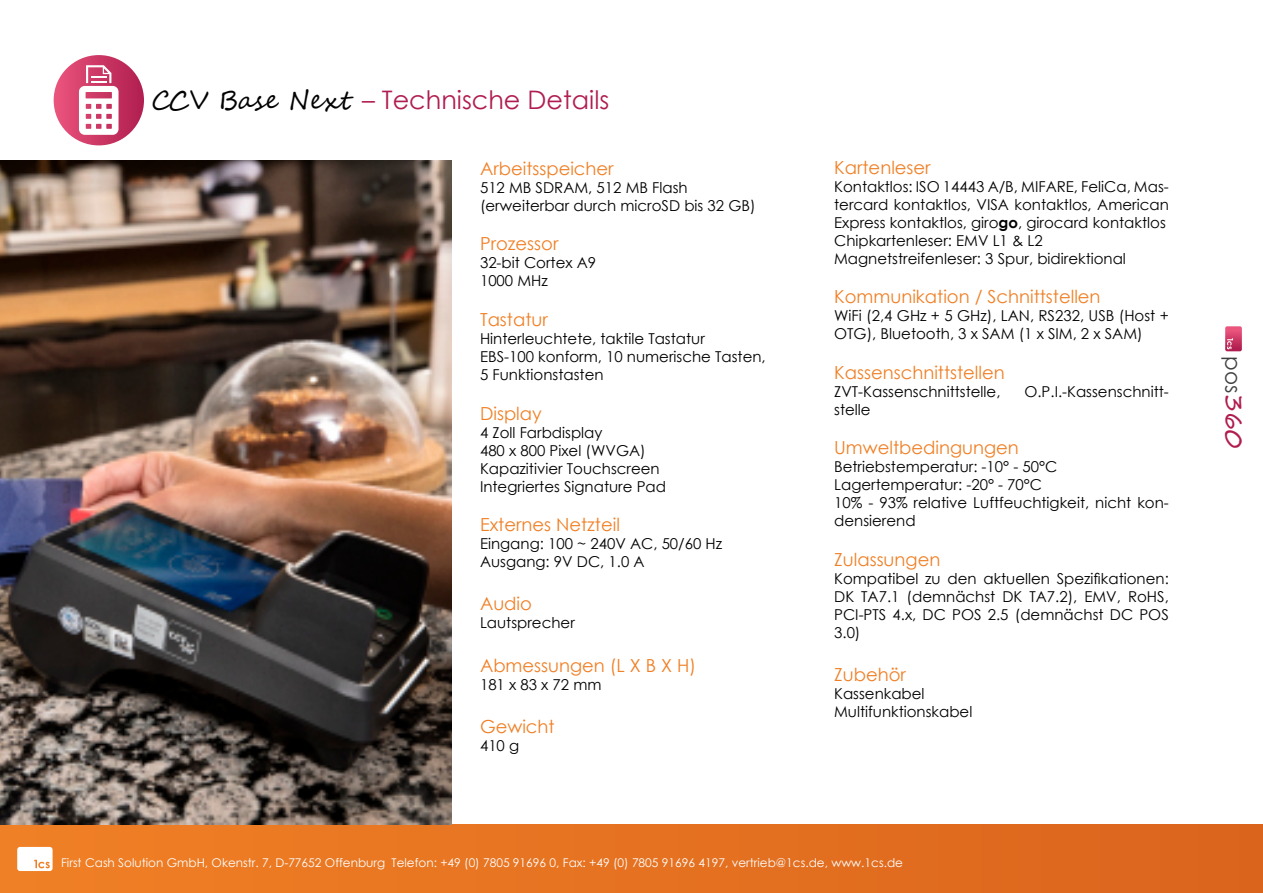
<style>
.page{position:relative;width:1263px;height:893px;background:#fff}
.page>*{position:absolute;margin:0;border:0;box-sizing:border-box;transform-origin:0 0}
.t1{font:25.5px "Century Gothic";color:#b01c51}
.t2{font:21.6px "Century Gothic";color:#404041}
.t3{font:18px "Century Gothic";color:#f08026}
.t4{font:15px/18px "Century Gothic";color:#000}
.t5{font:12px "Century Gothic";color:#fff}
.s1{font-family:"Segoe Script";color:#020203}
.s2{font-weight:700}
.s3{font-family:"Segoe Script";font-size:25.05px;color:#b01c50}
</style>
<div class="page">
<div style="left:0;top:825px;width:1263px;height:68px;background:linear-gradient(to right,#f08025,#db641d)"></div>
<svg style="left:17px;top:847px;width:36px;height:24px"></svg>
<img style="left:0;top:160px;width:451px;height:664px">
<div style="left:54px;top:55px;width:90px;height:90px;background:linear-gradient(to right,#ea537c,#b22253);border-radius:45px"></div>
<svg style="left:79px;top:65px;width:40px;height:70px"></svg>
<svg style="left:1225px;top:326px;width:17px;height:25px"></svg>
<h1 class="t1" style="left:151px;top:82px;width:460px"><span class="s1">CCV Base Next</span> – Technische Details</h1>
<p class="t3" style="left:480px;top:156px;width:135px">Arbeitsspeicher</p>
<p class="t4" style="left:480px;top:178px;width:277px">512 MB SDRAM, 512 MB Flash (erweiterbar durch microSD bis 32 GB)</p>
<p class="t3" style="left:480px;top:231px;width:80px">Prozessor</p>
<p class="t4" style="left:480px;top:254px;width:118px">32-bit Cortex A9<br>1000 MHz</p>
<p class="t3" style="left:480px;top:307px;width:69px">Tastatur</p>
<p class="t4" style="left:480px;top:329px;width:287px">Hinterleuchtete, taktile Tastatur<br>EBS-100 konform, 10 numerische Tasten,<br>5 Funktionstasten</p>
<p class="t3" style="left:480px;top:400px;width:63px">Display</p>
<p class="t4" style="left:480px;top:423px;width:188px">4 Zoll Farbdisplay<br>480 x 800 Pixel (WVGA)<br>Kapazitivier Touchscreen<br>Integriertes Signature Pad</p>
<p class="t3" style="left:480px;top:512px;width:141px">Externes Netzteil</p>
<p class="t4" style="left:480px;top:534px;width:244px">Eingang: 100 ~ 240V AC, 50/60 Hz<br>Ausgang: 9V DC, 1.0 A</p>
<p class="t3" style="left:480px;top:591px;width:53px">Audio</p>
<p class="t4" style="left:480px;top:614px;width:96px">Lautsprecher</p>
<p class="t3" style="left:480px;top:652px;width:217px">Abmessungen (L X B X H)</p>
<p class="t4" style="left:480px;top:675px;width:123px">181 x 83 x 72 mm</p>
<p class="t3" style="left:480px;top:714px;width:76px">Gewicht</p>
<p class="t4" style="left:480px;top:736px;width:41px">410 g</p>
<p class="t3" style="left:834px;top:155px;width:98px">Kartenleser</p>
<p class="t4" style="left:834px;top:177px;width:336px">Kontaktlos: ISO 14443 A/B, MIFARE, FeliCa, Mas&shy;tercard kontaktlos, VISA kontaktlos, American Express kontaktlos, giro<span class="s2">go</span>, girocard kontaktlos Chipkartenleser: EMV L1 &amp; L2<br>Magnetstreifenleser: 3 Spur, bidirektional</p>
<p class="t3" style="left:834px;top:284px;width:268px">Kommunikation / Schnittstellen</p>
<p class="t4" style="left:834px;top:307px;width:336px">WiFi (2,4 GHz + 5 GHz), LAN, RS232, USB (Host +<br>OTG), Bluetooth, 3 x SAM (1 x SIM, 2 x SAM)</p>
<p class="t3" style="left:834px;top:360px;width:172px">Kassenschnittstellen</p>
<p class="t4" style="left:834px;top:382px;width:168px">ZVT-Kassenschnittstelle,</p>
<p class="t4" style="left:1024px;top:382px;width:146px">O.P.I.-Kassenschnitt-</p>
<p class="t4" style="left:834px;top:400px;width:38px">stelle</p>
<p class="t3" style="left:834px;top:435px;width:186px">Umweltbedingungen</p>
<p class="t4" style="left:834px;top:458px;width:336px">Betriebstemperatur: -10° - 50°C<br>Lagertemperatur: -20° - 70°C<br>10% - 93% relative Luftfeuchtigkeit, nicht kon&shy;densierend</p>
<p class="t3" style="left:834px;top:547px;width:108px">Zulassungen</p>
<p class="t4" style="left:834px;top:569px;width:336px;text-align:justify">Kompatibel zu den aktuellen Spezifikationen:<br>DK TA7.1 (demnächst DK TA7.2), EMV, RoHS, PCI-PTS 4.x, DC POS 2.5 (demnächst DC POS 3.0)</p>
<p class="t3" style="left:834px;top:662px;width:73px">Zubehör</p>
<p class="t4" style="left:834px;top:685px;width:140px">Kassenkabel<br>Multifunktionskabel</p>
<p class="t5" style="left:61px;top:854px;width:843px">First Cash Solution GmbH, Okenstr. 7, D-77652 Offenburg Telefon: +49 (0) 7805 91696 0, Fax: +49 (0) 7805 91696 4197, vertrieb@1cs.de, www.1cs.de</p>
<h2 class="t2" style="left:1248px;top:356px;width:93px;rotate:90deg">pos<span class="s3">360</span></h2>
</div>
